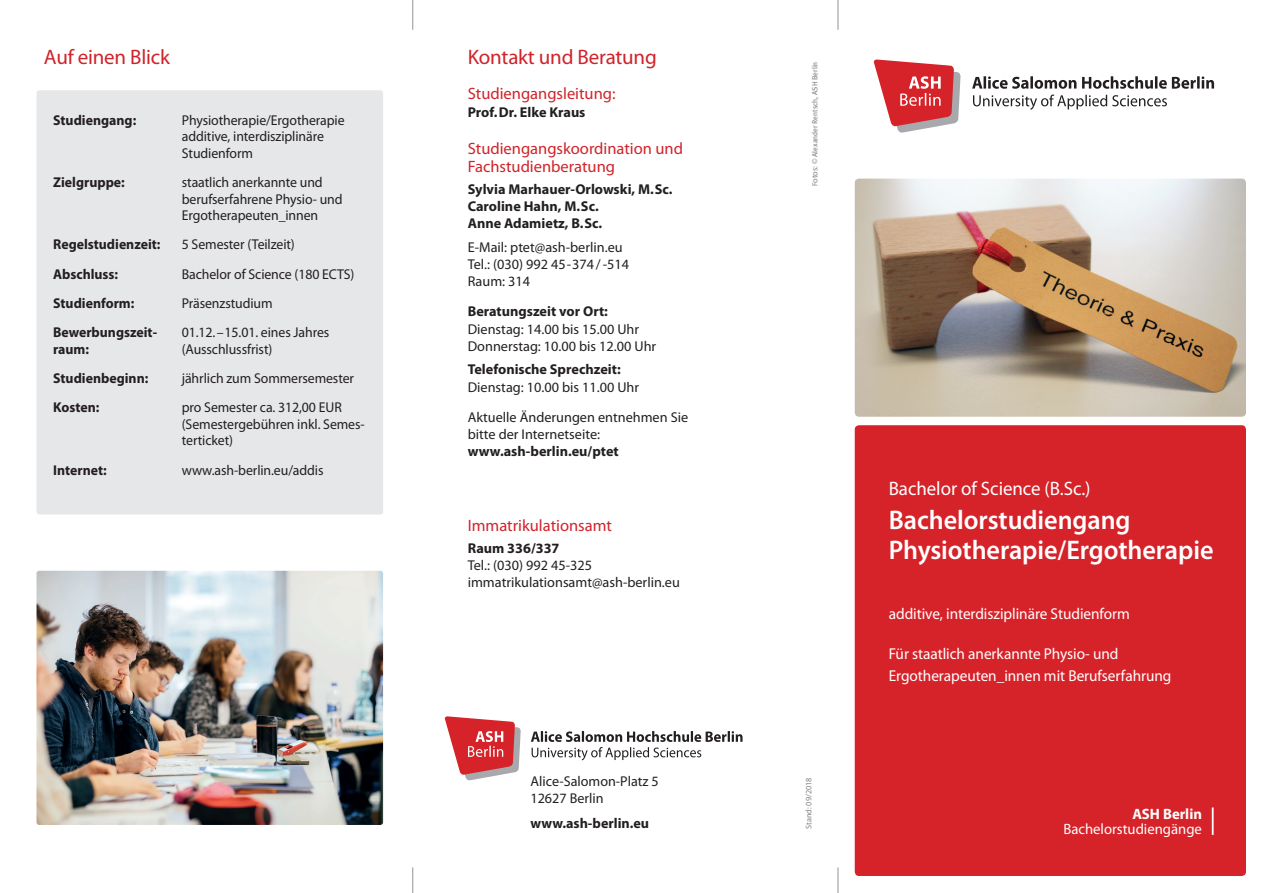
<style>
.page{position:relative;width:1263px;height:893px;background:#fff}
.page>*{position:absolute;margin:0;border:0;box-sizing:border-box;transform-origin:0 0}
.t1{font:600 27px/30px "Myriad Pro";letter-spacing:-.005em;color:#fff}
.t2{font:21px "Myriad Pro";letter-spacing:-.01em;color:#d1232a}
.t3{font:19.5px "Myriad Pro";letter-spacing:-.005em;color:#fff}
.t4{font:16.5px/18px "Myriad Pro";color:#d1232a}
.t5{font:15.75px/22.5px "Myriad Pro";letter-spacing:-.005em;color:#fff}
.t6{font:15px "Myriad Pro";color:#fff}
.t7{font:700 15px "Myriad Pro";color:#fff}
.t8{font:14.25px/16.5px "Myriad Pro";letter-spacing:-.005em;color:#231f20}
.t9{font:700 14.25px/29.2px "Myriad Pro";color:#231f20}
.t10{font:8.25px "Myriad Pro";color:#808285}
.t11{font:7.5px "Meta";color:#808285}
.s1{font-family:"Myriad Pro"}
.s2{font-family:"Myriad Pro";font-size:8.25px}
</style>
<div class="page">
<div style="left:855px;top:425px;width:391px;height:451px;background:#d62229;border-radius:4px"></div>
<img style="left:855px;top:179px;width:391px;height:238px">
<svg style="left:874px;top:60px;width:87px;height:73px"></svg>
<svg style="left:973px;top:95px;width:194px;height:15px"></svg>
<svg style="left:972px;top:76px;width:242px;height:13px"></svg>
<svg style="left:1212px;top:807px;width:1px;height:28px"></svg>
<svg style="left:445px;top:716px;width:76px;height:64px"></svg>
<svg style="left:531px;top:731px;width:211px;height:29px"></svg>
<hr style="left:412px;top:0;width:1px;height:30px;background:#939598">
<svg style="left:412px;top:867px;width:1px;height:26px"></svg>
<hr style="left:838px;top:0;width:1px;height:30px;background:#939598">
<svg style="left:838px;top:867px;width:1px;height:26px"></svg>
<img style="left:37px;top:571px;width:346px;height:254px">
<div style="left:37px;top:90px;width:346px;height:424px;background:#e6e7e9;border-radius:3px"></div>
<h2 class="t2" style="left:44px;top:46px;width:128px">Auf einen Blick</h2>
<h2 class="t2" style="left:468px;top:46px;width:191px">Kontakt und Beratung</h2>
<p class="t4" style="left:468px;top:85px;width:149px">Studiengangsleitung:</p>
<p class="t9" style="left:468px;top:97px;width:119px">Prof. Dr. Elke Kraus</p>
<p class="t4" style="left:468px;top:140px;width:217px">Studiengangskoordination und<br>Fachstudienberatung</p>
<p class="t9" style="left:468px;top:180px;width:206px;line-height:17.2px">Sylvia Marhauer-Orlowski, M.Sc.<br>Caroline Hahn, M.Sc.<br>Anne Adamietz, B.Sc.</p>
<p class="t8" style="left:468px;top:239px;width:163px;line-height:17.2px">E-Mail: ptet@ash-berlin.eu<br>Tel.: (030) 992 45-374 / -514<br>Raum: 314</p>
<p class="t9" style="left:468px;top:296px;width:142px">Beratungszeit vor Ort:</p>
<p class="t8" style="left:468px;top:320px;width:190px;line-height:17.2px">Dienstag: 14.00 bis 15.00 Uhr<br>Donnerstag: 10.00 bis 12.00 Uhr</p>
<p class="t9" style="left:468px;top:355px;width:154px">Telefonische Sprechzeit:</p>
<p class="t8" style="left:468px;top:372px;width:222px;line-height:30px">Dienstag: 10.00 bis 11.00 Uhr<br>Aktuelle Änderungen entnehmen Sie</p>
<p class="t8" style="left:468px;top:426px;width:134px">bitte der Internetseite:</p>
<p class="t9" style="left:468px;top:436px;width:152px">www.ash-berlin.eu/ptet</p>
<p class="t9" style="left:53px;top:105px;width:85px">Studiengang:</p>
<p class="t8" style="left:182px;top:112px;width:164px">Physiotherapie/Ergotherapie additive, interdisziplinäre<br>Studienform</p>
<p class="t8" style="left:182px;top:174px;width:162px">staatlich anerkannte und berufserfahrene Physio- und<br>Ergotherapeuten_innen</p>
<p class="t8" style="left:182px;top:230px;width:174px;line-height:29.2px">5 Semester (Teilzeit)<br>Bachelor of Science (180 ECTS)<br>Präsenzstudium<br>01.12. –15.01. eines Jahres</p>
<p class="t8" style="left:182px;top:335px;width:174px;line-height:29.2px">(Ausschlussfrist)<br>jährlich zum Sommersemester pro Semester ca. 312,00 EUR</p>
<p class="t8" style="left:182px;top:416px;width:184px">(Semestergebühren inkl. Semes&shy;terticket)</p>
<p class="t8" style="left:182px;top:462px;width:143px">www.ash-berlin.eu/addis</p>
<p class="t9" style="left:53px;top:167px;width:73px">Zielgruppe:</p>
<p class="t9" style="left:53px;top:230px;width:109px">Regelstudienzeit:<br>Abschluss:<br>Studienform:<br>Bewerbungszeit-</p>
<p class="t9" style="left:53px;top:334px;width:97px">raum:<br>Studienbeginn:<br>Kosten:</p>
<p class="t9" style="left:53px;top:455px;width:55px">Internet:</p>
<p class="t4" style="left:468px;top:517px;width:146px">Immatrikulationsamt</p>
<p class="t9" style="left:468px;top:533px;width:93px">Raum 336/337</p>
<p class="t8" style="left:468px;top:557px;width:214px;line-height:17.2px">Tel.: (030) 992 45-325 immatrikulationsamt@ash-berlin.eu</p>
<p class="t8" style="left:530px;top:774px;width:130px">Alice-Salomon-Platz 5<br>12627 Berlin</p>
<p class="t9" style="left:530px;top:808px;width:120px">www.ash-berlin.eu</p>
<p class="t11" style="left:810px;top:186px;width:126px;rotate:-90deg"><span class="s1">F</span><span class="s2">otos: ©</span> Alexander Rentsch, ASH Berlin</p>
<p class="t10" style="left:804px;top:829px;width:53px;rotate:-90deg">Stand: 09/2018</p>
<h3 class="t3" style="left:889px;top:478px;width:203px">Bachelor of Science (B.Sc.)</h3>
<h1 class="t1" style="left:889px;top:505px;width:326px">Bachelorstudiengang<br>Physiotherapie/Ergotherapie</h1>
<p class="t5" style="left:889px;top:603px;width:243px">additive, interdisziplinäre Studienform</p>
<p class="t5" style="left:889px;top:643px;width:284px">Für staatlich anerkannte Physio- und<br>Ergotherapeuten_innen mit Berufserfahrung</p>
<p class="t7" style="left:1132px;top:804px;width:71px">ASH Berlin</p>
<p class="t6" style="left:1063px;top:821px;width:140px">Bachelorstudiengänge</p>
</div>
